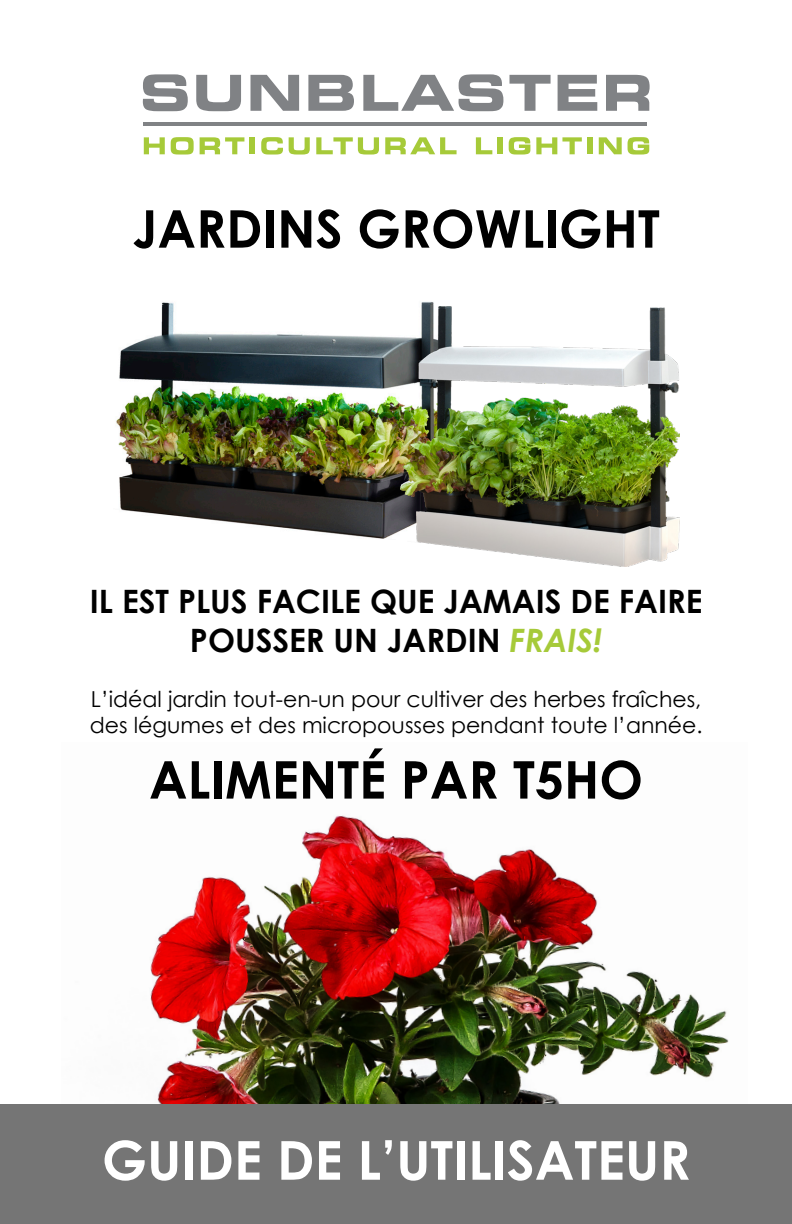
<style>
.page{position:relative;width:792px;height:1224px;background:#fff}
.page>*{position:absolute;margin:0;border:0;box-sizing:border-box;transform-origin:0 0}
.t1{font:700 53.8px "Century Gothic";color:#fff}
.t2{font:700 52px "Century Gothic";color:#000}
.t3{font:700 32.2px/38.6px "Century Gothic";color:#000;text-align:center}
.t4{font:22px/26.4px "Century Gothic";color:#000}
.s1{font-style:italic;color:#a6ca39}
</style>
<div class="page">
<img style="left:150px;top:815px;width:579px;height:289px">
<svg style="left:143px;top:74px;width:45px;height:37px"></svg>
<svg style="left:196px;top:75px;width:45px;height:36px"></svg>
<svg style="left:251px;top:75px;width:48px;height:36px"></svg>
<svg style="left:308px;top:75px;width:46px;height:36px"></svg>
<svg style="left:363px;top:74px;width:140px;height:37px"></svg>
<svg style="left:510px;top:75px;width:41px;height:36px"></svg>
<svg style="left:558px;top:75px;width:39px;height:36px"></svg>
<svg style="left:606px;top:75px;width:44px;height:36px"></svg>
<svg style="left:144px;top:137px;width:21px;height:17px"></svg>
<svg style="left:171px;top:137px;width:23px;height:18px"></svg>
<svg style="left:200px;top:137px;width:44px;height:17px"></svg>
<div style="left:250px;top:137px;width:5px;height:17px;background:#a6ca39"></div>
<svg style="left:261px;top:137px;width:22px;height:18px"></svg>
<svg style="left:289px;top:137px;width:21px;height:18px"></svg>
<svg style="left:316px;top:137px;width:63px;height:18px"></svg>
<svg style="left:385px;top:137px;width:72px;height:17px"></svg>
<svg style="left:476px;top:137px;width:16px;height:17px"></svg>
<div style="left:497px;top:137px;width:6px;height:17px;background:#a6ca39"></div>
<svg style="left:509px;top:137px;width:21px;height:18px"></svg>
<svg style="left:536px;top:137px;width:46px;height:17px"></svg>
<div style="left:587px;top:137px;width:5px;height:17px;background:#a6ca39"></div>
<svg style="left:599px;top:137px;width:23px;height:17px"></svg>
<svg style="left:628px;top:137px;width:21px;height:18px"></svg>
<hr style="left:143px;top:123px;width:503px;height:3px;background:#808285">
<img style="left:116px;top:302px;width:336px;height:237px">
<img style="left:400px;top:307px;width:280px;height:259px">
<div style="left:0;top:1104px;width:792px;height:120px;background:#757575"></div>
<p class="t2" style="left:133px;top:196px;width:529px">JARDINS GROWLIGHT</p>
<p class="t3" style="left:90px;top:582px;width:614px">IL EST PLUS FACILE QUE JAMAIS DE FAIRE<br>POUSSER UN JARDIN <span class="s1">FRAIS!</span></p>
<p class="t4" style="left:90px;top:685px;width:614px">L’idéal jardin tout-en-un pour cultiver des herbes fraîches, des légumes et des micropousses pendant toute l’année.</p>
<p class="t2" style="left:149px;top:747px;width:496px">ALIMENTÉ PAR T5HO</p>
<p class="t1" style="left:102px;top:1126px;width:590px">GUIDE DE L’UTILISATEUR</p>
</div>
